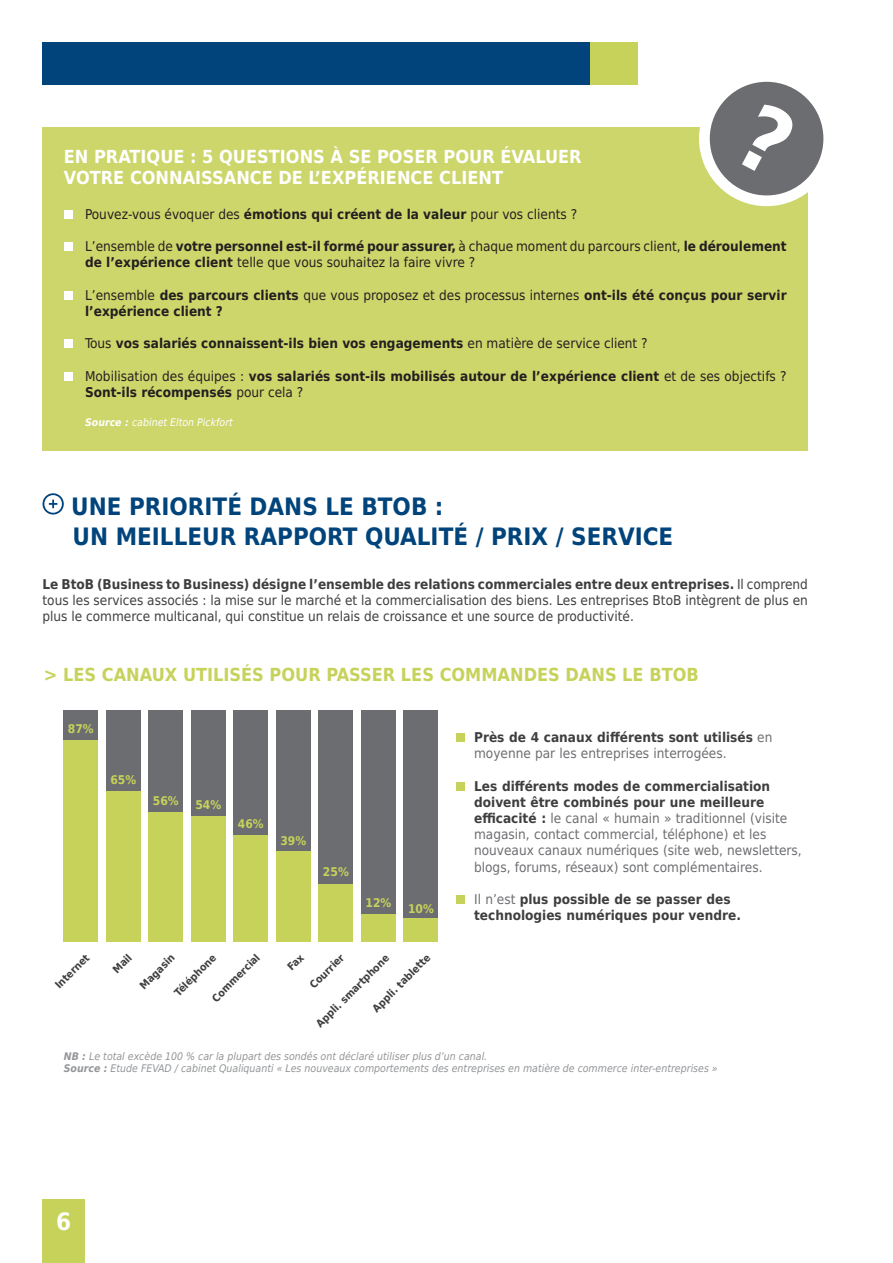
<style>
.page{position:relative;width:893px;height:1263px;background:#fff}
.page>*{position:absolute;margin:0;border:0;box-sizing:border-box;transform-origin:0 0}
.t1{font:700 24px/30px "DejaVu Sans Condensed";color:#00447b}
.t2{font:700 24px "DejaVu Sans Condensed";color:#fff}
.t3{font:700 18px/21.6px "DejaVu Sans Condensed";color:#fff}
.t4{font:700 18px "DejaVu Sans Condensed";color:#c7d25b}
.t5{font:13.5px/16.2px "DejaVu Sans Condensed";color:#6c6d70}
.t6{font:700 13.5px/16.2px "DejaVu Sans Condensed";color:#231f20}
.t7{font:13.5px/16.2px "DejaVu Sans Condensed";color:#3e3e3f;text-align:justify}
.t8{font:13.5px/16.2px "DejaVu Sans Condensed";color:#231f20}
.t9{font:700 13.5px/16.2px "DejaVu Sans Condensed";color:#3e3e3f}
.t10{font:700 12px "DejaVu Sans Condensed";color:#c7d25b}
.t11{font:italic 10.5px/12.6px "DejaVu Sans Condensed";color:#939598}
.t12{font:700 10.5px "DejaVu Sans Condensed";color:#3e3e3f}
.t13{font:italic 10.5px "DejaVu Sans Condensed";color:#fff}
.s1{font-weight:700}
.s2{font-weight:400}
.s3{font-weight:700;color:#3e3e3f}
.s4{font-weight:400;color:#6c6d70}
</style>
<div class="page">
<div style="left:43px;top:1199px;width:42px;height:64px;background:#c7d25b"></div>
<div style="left:43px;top:128px;width:765px;height:323px;background:#ccd66b"></div>
<svg style="left:42px;top:493px;width:22px;height:21px"></svg>
<div style="left:64px;top:710px;width:34px;height:232px;background:#6c6d70"></div>
<div style="left:106px;top:710px;width:34px;height:232px;background:#6c6d70"></div>
<div style="left:149px;top:710px;width:34px;height:232px;background:#6c6d70"></div>
<div style="left:191px;top:710px;width:34px;height:232px;background:#6c6d70"></div>
<div style="left:234px;top:710px;width:34px;height:232px;background:#6c6d70"></div>
<div style="left:276px;top:710px;width:34px;height:232px;background:#6c6d70"></div>
<div style="left:319px;top:710px;width:34px;height:232px;background:#6c6d70"></div>
<div style="left:361px;top:710px;width:34px;height:232px;background:#6c6d70"></div>
<div style="left:404px;top:710px;width:34px;height:232px;background:#6c6d70"></div>
<div style="left:64px;top:740px;width:34px;height:202px;background:#c7d25b"></div>
<div style="left:106px;top:791px;width:34px;height:151px;background:#c7d25b"></div>
<div style="left:149px;top:812px;width:34px;height:130px;background:#c7d25b"></div>
<div style="left:191px;top:817px;width:34px;height:125px;background:#c7d25b"></div>
<div style="left:234px;top:835px;width:34px;height:107px;background:#c7d25b"></div>
<div style="left:276px;top:851px;width:34px;height:91px;background:#c7d25b"></div>
<div style="left:319px;top:884px;width:34px;height:58px;background:#c7d25b"></div>
<div style="left:361px;top:914px;width:34px;height:28px;background:#c7d25b"></div>
<div style="left:404px;top:919px;width:34px;height:23px;background:#c7d25b"></div>
<div style="left:43px;top:43px;width:547px;height:42px;background:#00447b"></div>
<div style="left:590px;top:43px;width:48px;height:42px;background:#c7d25b"></div>
<div style="left:456px;top:733px;width:9px;height:8px;background:#c7d25b"></div>
<div style="left:456px;top:782px;width:9px;height:8px;background:#c7d25b"></div>
<div style="left:456px;top:895px;width:9px;height:9px;background:#c7d25b"></div>
<div style="left:64px;top:210px;width:8px;height:9px;background:#fff"></div>
<div style="left:64px;top:243px;width:8px;height:8px;background:#fff"></div>
<div style="left:64px;top:291px;width:8px;height:8px;background:#fff"></div>
<div style="left:64px;top:340px;width:8px;height:8px;background:#fff"></div>
<div style="left:64px;top:373px;width:8px;height:8px;background:#fff"></div>
<div style="left:699px;top:71px;width:135px;height:135px;border:30px solid #fff;border-radius:50%"></div>
<div style="left:710px;top:82px;width:113px;height:113px;background:#6c6d70;border-radius:50%"></div>
<h2 class="t3" style="left:64px;top:145px;width:519px">EN PRATIQUE : 5 QUESTIONS À SE POSER POUR ÉVALUER<br>VOTRE CONNAISSANCE DE L’EXPÉRIENCE CLIENT</h2>
<p class="t8" style="left:85px;top:205px;width:494px">Pouvez-vous évoquer des <span class="s1">émotions qui créent de la valeur</span> pour vos clients ?</p>
<p class="t8" style="left:85px;top:238px;width:703px">L’ensemble de <span class="s1">votre personnel est-il formé pour assurer,</span> à chaque moment du parcours client, <span class="s1">le déroulement de l’expérience client</span> telle que vous souhaitez la faire vivre ?</p>
<p class="t6" style="left:85px;top:286px;width:703px"><span class="s2">L’ensemble</span> des parcours clients <span class="s2">que vous proposez et des processus internes</span> ont-ils été conçus pour servir l’expérience client ?</p>
<p class="t6" style="left:85px;top:335px;width:564px"><span class="s2">Tous</span> vos salariés connaissent-ils bien vos engagements <span class="s2">en matière de service client ?</span></p>
<p class="t6" style="left:85px;top:367px;width:703px"><span class="s2">Mobilisation des équipes :</span> vos salariés sont-ils mobilisés autour de l’expérience client <span class="s2">et de ses objectifs ?<br></span>Sont-ils récompensés <span class="s2">pour cela ?</span></p>
<p class="t13" style="left:85px;top:414px;width:149px"><span class="s1">Source :</span> cabinet Elton Pickfort</p>
<h1 class="t1" style="left:71px;top:490px;width:604px">UNE PRIORITÉ DANS LE BTOB :<br>UN MEILLEUR RAPPORT QUALITÉ / PRIX / SERVICE</h1>
<p class="t7" style="left:43px;top:575px;width:767px"><span class="s1">Le BtoB (Business to Business) désigne l’ensemble des relations commerciales entre deux entreprises.</span> Il comprend tous les services associés : la mise sur le marché et la commercialisation des biens. Les entreprises BtoB intègrent de plus en plus le commerce multicanal, qui constitue un relais de croissance et une source de productivité.</p>
<h2 class="t4" style="left:44px;top:660px;width:656px">&gt; LES CANAUX UTILISÉS POUR PASSER LES COMMANDES DANS LE BTOB</h2>
<p class="t10" style="left:68px;top:719px;width:27px">87%</p>
<p class="t10" style="left:110px;top:770px;width:27px">65%</p>
<p class="t10" style="left:153px;top:791px;width:27px">56%</p>
<p class="t10" style="left:195px;top:795px;width:27px">54%</p>
<p class="t10" style="left:238px;top:814px;width:27px">46%</p>
<p class="t10" style="left:280px;top:831px;width:27px">39%</p>
<p class="t10" style="left:323px;top:862px;width:27px">25%</p>
<p class="t10" style="left:365px;top:893px;width:27px">12%</p>
<p class="t10" style="left:408px;top:899px;width:27px">10%</p>
<p class="t12" style="left:51px;top:980px;width:45px;rotate:-45deg">Internet</p>
<p class="t12" style="left:108px;top:965px;width:24px;rotate:-45deg">Mail</p>
<p class="t12" style="left:136px;top:981px;width:46px;rotate:-45deg">Magasin</p>
<p class="t12" style="left:170px;top:988px;width:56px;rotate:-45deg">Téléphone</p>
<p class="t12" style="left:208px;top:994px;width:64px;rotate:-45deg">Commercial</p>
<p class="t12" style="left:305px;top:980px;width:45px;rotate:-45deg">Courrier</p>
<p class="t12" style="left:368px;top:1004px;width:78px;rotate:-45deg">Appli. tablette</p>
<p class="t12" style="left:312px;top:1019px;width:100px;rotate:-45deg">Appli. smartphone</p>
<p class="t5" style="left:474px;top:729px;width:300px"><span class="s3">Près de 4 canaux différents sont utilisés</span> en moyenne par les entreprises interrogées.</p>
<p class="t5" style="left:474px;top:777px;width:329px"><span class="s3">Les différents modes de commercialisation doivent être combinés pour une meilleure efficacité :</span> le canal « humain » traditionnel (visite magasin, contact commercial, téléphone) et les nouveaux canaux numériques (site web, newsletters, blogs, forums, réseaux) sont complémentaires.</p>
<p class="t9" style="left:474px;top:891px;width:268px"><span class="s4">Il n’est</span> plus possible de se passer des technologies numériques pour vendre.</p>
<p class="t11" style="left:64px;top:1049px;width:655px"><span class="s1">NB :</span> Le total excède 100 % car la plupart des sondés ont déclaré utiliser plus d’un canal.<br><span class="s1">Source :</span> Etude FEVAD / cabinet Qualiquanti « Les nouveaux comportements des entreprises en matière de commerce inter-entreprises »</p>
<h1 class="t2" style="left:56px;top:1201px;width:17px">6</h1>
</div>
